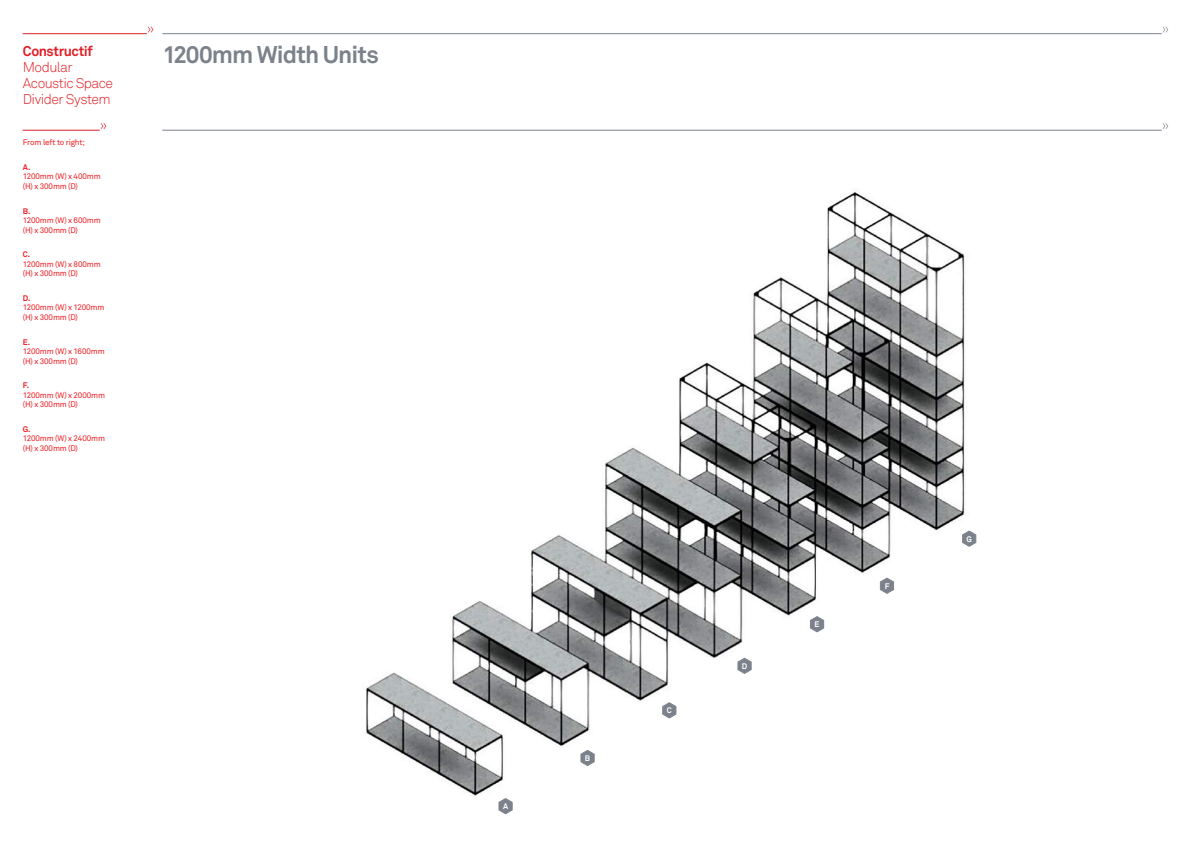
<style>
.page{position:relative;width:1191px;height:842px;background:#fff}
.page>*{position:absolute;margin:0;border:0;box-sizing:border-box;transform-origin:0 0}
.t1{font:24px "SBC Akkurat Bold Pro";letter-spacing:-.04em;color:#7b828b}
.t2{font:14px/16px "SBC Akkurat Light Pro";letter-spacing:-.04em;color:#e01f26}
.t3{font:14px "SBC Akkurat Bold Pro";letter-spacing:-.035em;color:#e01f26}
.t4{font:8px/9.5px "SBC Akkurat Pro";letter-spacing:-.015em;color:#ee1d23}
.t5{font:8px "SBC Akkurat Bold Pro";color:#ee1d23}
.t6{font:8px "SBC Akkurat Bold Pro";color:#fff}
</style>
<div class="page">
<svg style="left:148px;top:27px;width:5px;height:6px"></svg>
<hr style="left:23px;top:33px;width:124px;height:1px;background:#e01f26">
<svg style="left:101px;top:123px;width:5px;height:6px"></svg>
<hr style="left:23px;top:130px;width:77px;height:1px;background:#e01f26">
<img style="left:366px;top:192px;width:599px;height:605px">
<svg style="left:1162px;top:27px;width:6px;height:6px"></svg>
<hr style="left:162px;top:33px;width:999px;height:1px;background:#7b828b">
<svg style="left:1162px;top:123px;width:6px;height:6px"></svg>
<hr style="left:162px;top:130px;width:999px;height:1px;background:#7b828b">
<svg style="left:498px;top:798px;width:15px;height:17px"></svg>
<svg style="left:580px;top:749px;width:15px;height:18px"></svg>
<svg style="left:661px;top:701px;width:16px;height:18px"></svg>
<svg style="left:737px;top:657px;width:15px;height:18px"></svg>
<svg style="left:809px;top:615px;width:16px;height:18px"></svg>
<svg style="left:879px;top:577px;width:16px;height:17px"></svg>
<svg style="left:961px;top:530px;width:16px;height:17px"></svg>
<h2 class="t3" style="left:23px;top:43px;width:71px">Constructif</h2>
<h2 class="t2" style="left:23px;top:60px;width:92px">Modular<br>Acoustic Space<br>Divider System</h2>
<p class="t4" style="left:23px;top:138px;width:63px">From left to right;</p>
<p class="t5" style="left:23px;top:162px;width:9px">A.</p>
<p class="t4" style="left:23px;top:172px;width:79px">1200mm (W) x 400mm (H) x 300mm (D)</p>
<p class="t5" style="left:23px;top:206px;width:9px">B.</p>
<p class="t4" style="left:23px;top:216px;width:79px">1200mm (W) x 600mm (H) x 300mm (D)</p>
<p class="t5" style="left:23px;top:249px;width:9px">C.</p>
<p class="t4" style="left:23px;top:259px;width:79px">1200mm (W) x 800mm (H) x 300mm (D)</p>
<p class="t5" style="left:23px;top:293px;width:9px">D.</p>
<p class="t4" style="left:23px;top:303px;width:83px">1200mm (W) x 1200mm (H) x 300mm (D)</p>
<p class="t5" style="left:23px;top:337px;width:9px">E.</p>
<p class="t4" style="left:23px;top:347px;width:83px">1200mm (W) x 1600mm (H) x 300mm (D)</p>
<p class="t5" style="left:23px;top:380px;width:8px">F.</p>
<p class="t4" style="left:23px;top:390px;width:84px">1200mm (W) x 2000mm (H) x 300mm (D)</p>
<p class="t5" style="left:23px;top:424px;width:9px">G.</p>
<p class="t4" style="left:23px;top:434px;width:84px">1200mm (W) x 2400mm (H) x 300mm (D)</p>
<h1 class="t1" style="left:162px;top:39px;width:218px">1200mm Width Units</h1>
<p class="t6" style="left:503px;top:801px;width:7px">A</p>
<p class="t6" style="left:585px;top:753px;width:7px">B</p>
<p class="t6" style="left:667px;top:706px;width:7px">C</p>
<p class="t6" style="left:742px;top:661px;width:7px">D</p>
<p class="t6" style="left:814px;top:620px;width:7px">E</p>
<p class="t6" style="left:884px;top:581px;width:6px">F</p>
<p class="t6" style="left:966px;top:534px;width:7px">G</p>
</div>
